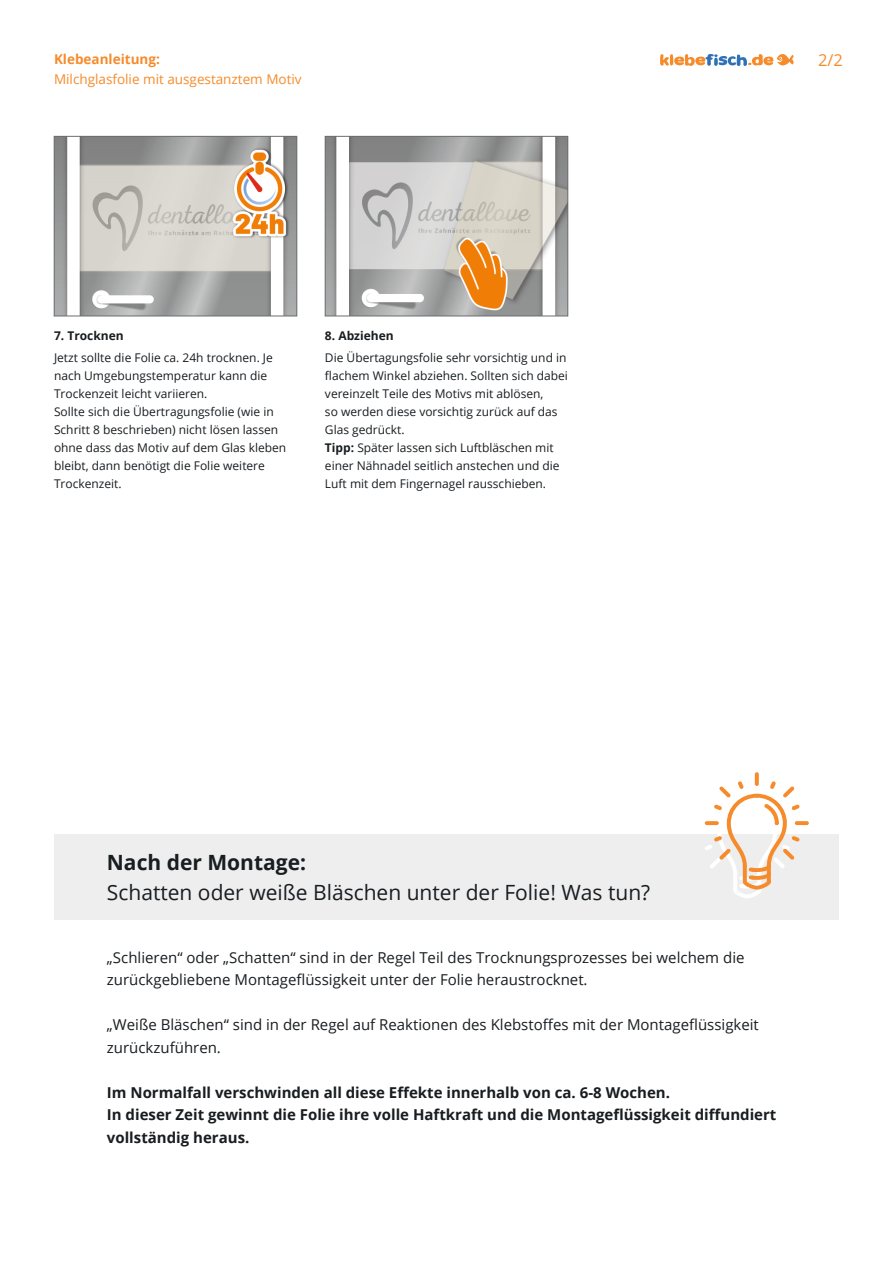
<style>
.page{position:relative;width:893px;height:1263px;background:#fff}
.page>*{position:absolute;margin:0;border:0;box-sizing:border-box;transform-origin:0 0}
.t1{font:21px "Open Sans";color:#181d20}
.t2{font:700 21px "Open Sans";color:#181d20}
.t3{font:16.5px "Open Sans";color:#f68b2b}
.t4{font:15px/22.5px "Open Sans";color:#181d20}
.t5{font:700 15px/22.5px "Open Sans";color:#181d20}
.t6{font:13.5px "Open Sans";color:#f68b2b}
.t7{font:700 13.5px "Open Sans";color:#f68b2b}
.t8{font:12px/18px "Open Sans";color:#181d20}
.t9{font:700 12px "Open Sans";color:#181d20}
.s1{font-weight:700}
</style>
<div class="page">
<div style="left:54px;top:834px;width:785px;height:86px;background:#eeeeef"></div>
<svg style="left:660px;top:54px;width:134px;height:12px"></svg>
<img style="left:56px;top:138px;width:239px;height:176px">
<div style="left:54px;top:136px;width:243px;height:180px;border:1px solid #6c6d70"></div>
<img style="left:327px;top:138px;width:239px;height:176px">
<div style="left:325px;top:136px;width:243px;height:180px;border:1px solid #6c6d70"></div>
<svg style="left:755px;top:772px;width:4px;height:14px"></svg>
<svg style="left:795px;top:821px;width:14px;height:4px"></svg>
<svg style="left:704px;top:781px;width:96px;height:117px"></svg>
<p class="t7" style="left:54px;top:50px;width:107px">Klebeanleitung:</p>
<p class="t6" style="left:54px;top:70px;width:249px">Milchglasfolie mit ausgestanztem Motiv</p>
<p class="t9" style="left:54px;top:327px;width:71px">7. Trocknen</p>
<p class="t8" style="left:54px;top:349px;width:234px">Jetzt sollte die Folie ca. 24h trocknen. Je nach Umgebungstemperatur kann die Trockenzeit leicht variieren.<br>Sollte sich die Übertragungsfolie (wie in Schritt 8 beschrieben) nicht lösen lassen ohne dass das Motiv auf dem Glas kleben bleibt, dann benötigt die Folie weitere Trockenzeit.</p>
<p class="t9" style="left:325px;top:327px;width:70px">8. Abziehen</p>
<p class="t8" style="left:325px;top:349px;width:244px">Die Übertagungsfolie sehr vorsichtig und in flachem Winkel abziehen. Sollten sich dabei vereinzelt Teile des Motivs mit ablösen,<br>so werden diese vorsichtig zurück auf das Glas gedrückt.<br><span class="s1">Tipp:</span> Später lassen sich Luftbläschen mit einer Nähnadel seitlich anstechen und die Luft mit dem Fingernagel rausschieben.</p>
<h2 class="t3" style="left:818px;top:48px;width:26px">2/2</h2>
<h1 class="t2" style="left:107px;top:847px;width:201px">Nach der Montage:</h1>
<h1 class="t1" style="left:107px;top:878px;width:545px">Schatten oder weiße Bläschen unter der Folie! Was tun?</h1>
<p class="t4" style="left:107px;top:945px;width:639px">„Schlieren“ oder „Schatten“ sind in der Regel Teil des Trocknungsprozesses bei welchem die zurückgebliebene Montageflüssigkeit unter der Folie heraustrocknet.</p>
<p class="t4" style="left:107px;top:1013px;width:653px">„Weiße Bläschen“ sind in der Regel auf Reaktionen des Klebstoffes mit der Montageflüssigkeit zurückzuführen.</p>
<p class="t5" style="left:107px;top:1080px;width:671px">Im Normalfall verschwinden all diese Effekte innerhalb von ca. 6-8 Wochen.<br>In dieser Zeit gewinnt die Folie ihre volle Haftkraft und die Montageflüssigkeit diffundiert vollständig heraus.</p>
</div>
